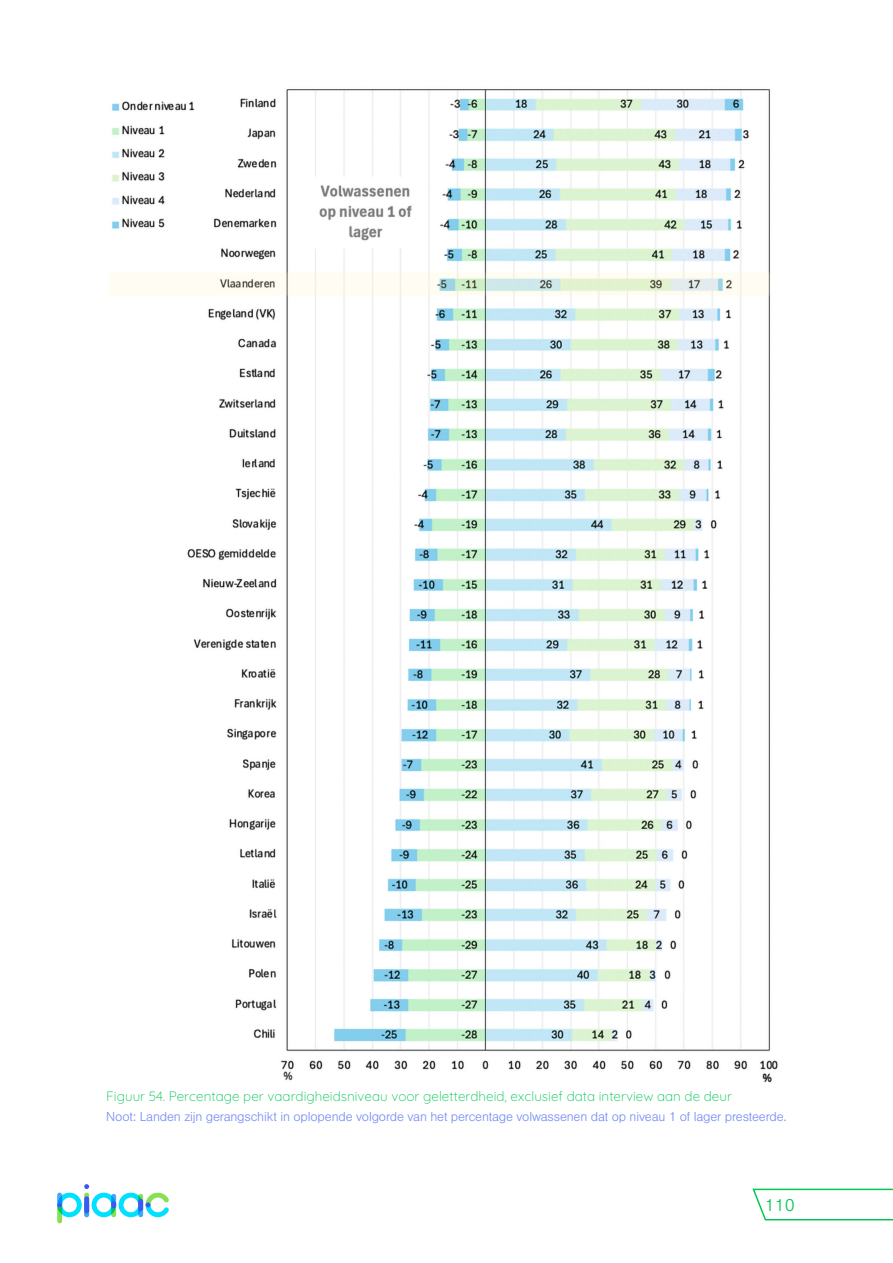
<style>
.page{position:relative;width:893px;height:1263px;background:#fff}
.page>*{position:absolute;margin:0;border:0;box-sizing:border-box;transform-origin:0 0}
.t1{font:300 18px "Nimbus San";color:#00c752}
.t2{font:300 13.5px "Nimbus San";letter-spacing:-.01em;color:#748bf6}
.t3{font:300 13.5px "Quicksand";color:#00c752}
</style>
<div class="page">
<svg style="left:57px;top:1184px;width:112px;height:39px"></svg>
<div style="left:138px;top:1199px;width:5px;height:12px;background:#385af2;border-radius:2px"></div>
<svg style="left:752px;top:1188px;width:141px;height:33px"></svg>
<img style="left:109px;top:89px;width:669px;height:994px">
<p class="t3" style="left:106px;top:1086px;width:627px">Figuur 54. Percentage per vaardigheidsniveau voor geletterdheid, exclusief data interview aan de deur</p>
<p class="t2" style="left:106px;top:1109px;width:682px">Noot: Landen zijn gerangschikt in oplopende volgorde van het percentage volwassenen dat op niveau 1 of lager presteerde.</p>
<h1 class="t1" style="left:764px;top:1195px;width:32px">110</h1>
</div>
